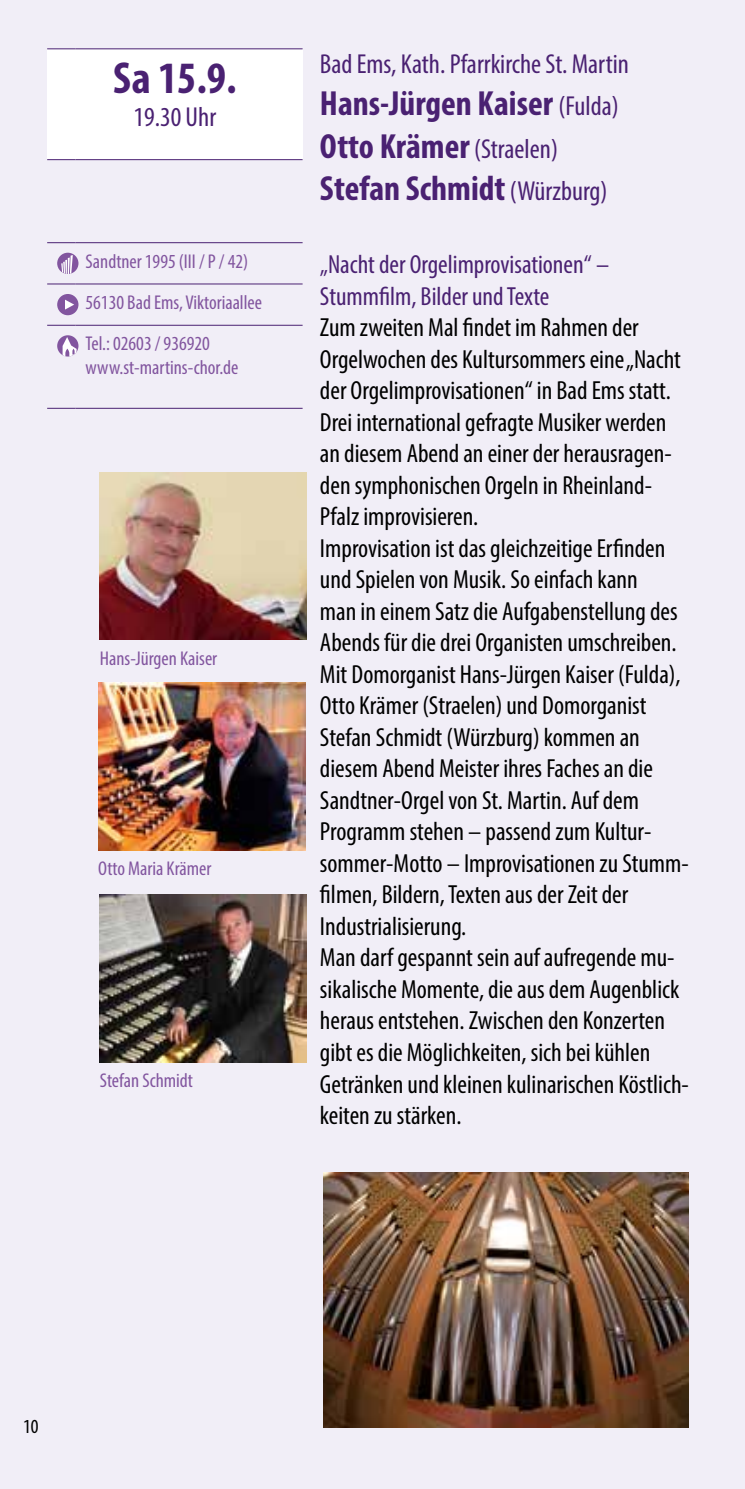
<style>
.page{position:relative;width:745px;height:1489px;background:#fff}
.page>*{position:absolute;margin:0;border:0;box-sizing:border-box;transform-origin:0 0}
.t1{font:700 condensed 45px "Myriad Pro";color:#4a2172}
.t2{font:700 condensed 35px/42px "Myriad Pro";color:#4a2172}
.t3{font:condensed 27.5px "Myriad Pro";color:#4a2172}
.t4{font:condensed 26.25px/31.5px "Myriad Pro";color:#000}
.t5{font:condensed 26.25px/31.5px "Myriad Pro";color:#4a2172}
.t6{font:condensed 20px/41.2px "Myriad Pro";color:#82559f}
.t7{font:condensed 20px "Myriad Pro";color:#000}
.s1{font-weight:400;font-size:27.5px}
</style>
<div class="page">
<div style="left:0;top:0;width:744px;height:1488px;background:#f1eef7"></div>
<div style="left:47px;top:49px;width:255px;height:111px;background:#fff"></div>
<svg style="left:47px;top:48px;width:28px;height:1px"></svg>
<hr style="left:75px;top:48px;width:227px;height:1px;background:#4a2172">
<svg style="left:47px;top:159px;width:28px;height:1px"></svg>
<hr style="left:75px;top:159px;width:227px;height:1px;background:#4a2172">
<svg style="left:47px;top:242px;width:28px;height:1px"></svg>
<hr style="left:75px;top:242px;width:227px;height:1px;background:#4a2172">
<svg style="left:47px;top:283px;width:28px;height:1px"></svg>
<hr style="left:75px;top:283px;width:227px;height:1px;background:#4a2172">
<svg style="left:47px;top:325px;width:28px;height:1px"></svg>
<hr style="left:75px;top:325px;width:227px;height:1px;background:#4a2172">
<svg style="left:47px;top:408px;width:28px;height:1px"></svg>
<hr style="left:75px;top:408px;width:227px;height:1px;background:#4a2172">
<div style="left:57px;top:253px;width:21px;height:21px;background:#82559f;border-radius:50%"></div>
<svg style="left:61px;top:255px;width:12px;height:19px"></svg>
<div style="left:57px;top:294px;width:21px;height:21px;background:#82559f;border-radius:50%"></div>
<svg style="left:65px;top:299px;width:9px;height:10px"></svg>
<svg style="left:57px;top:335px;width:21px;height:21px"></svg>
<svg style="left:63px;top:337px;width:14px;height:19px"></svg>
<img style="left:323px;top:1172px;width:365px;height:254px">
<img style="left:98px;top:682px;width:207px;height:168px">
<img style="left:100px;top:894px;width:206px;height:168px">
<img style="left:100px;top:472px;width:206px;height:168px">
<h1 class="t1" style="left:113px;top:49px;width:125px">Sa 15.9.</h1>
<p class="t3" style="left:133px;top:100px;width:84px">19.30 Uhr</p>
<p class="t6" style="left:85px;top:240px;width:178px">Sandtner 1995 (III / P / 42)<br>56130 Bad Ems, Viktoriaallee<br>Tel.: 02603 / 936920</p>
<p class="t6" style="left:85px;top:347px;width:154px">www.st-martins-chor.de</p>
<p class="t6" style="left:100px;top:637px;width:119px">Hans-Jürgen Kaiser</p>
<p class="t6" style="left:98px;top:847px;width:115px">Otto Maria Krämer</p>
<p class="t6" style="left:100px;top:1059px;width:95px">Stefan Schmidt</p>
<p class="t3" style="left:320px;top:48px;width:310px">Bad Ems, Kath. Pfarrkirche St. Martin</p>
<h2 class="t2" style="left:320px;top:82px;width:300px">Hans-Jürgen Kaiser <span class="s1">(Fulda)<br></span>Otto Krämer <span class="s1">(Straelen)<br></span>Stefan Schmidt <span class="s1">(Würzburg)</span></h2>
<p class="t5" style="left:320px;top:248px;width:290px">„Nacht der Orgelimprovisationen“ –<br>Stummfilm, Bilder und Texte</p>
<p class="t4" style="left:320px;top:311px;width:370px">Zum zweiten Mal findet im Rahmen der Orgelwochen des Kultursommers eine „Nacht der Orgelimprovisationen“ in Bad Ems statt.<br>Drei international gefragte Musiker werden an diesem Abend an einer der herausragen&shy;den symphonischen Orgeln in Rheinland-Pfalz improvisieren.<br>Improvisation ist das gleichzeitige Erfinden und Spielen von Musik. So einfach kann<br>man in einem Satz die Aufgabenstellung des Abends für die drei Organisten umschreiben.<br>Mit Domorganist Hans-Jürgen Kaiser (Fulda), Otto Krämer (Straelen) und Domorganist Stefan Schmidt (Würzburg) kommen an diesem Abend Meister ihres Faches an die Sandtner-Orgel von St. Martin. Auf dem Programm stehen – passend zum Kultur&shy;sommer-Motto – Improvisationen zu Stumm&shy;filmen, Bildern, Texten aus der Zeit der Industrialisierung.<br>Man darf gespannt sein auf aufregende mu&shy;sikalische Momente, die aus dem Augenblick heraus entstehen. Zwischen den Konzerten gibt es die Möglichkeiten, sich bei kühlen Getränken und kleinen kulinarischen Köstlich&shy;keiten zu stärken.</p>
<p class="t7" style="left:23px;top:1414px;width:17px">10</p>
</div>
